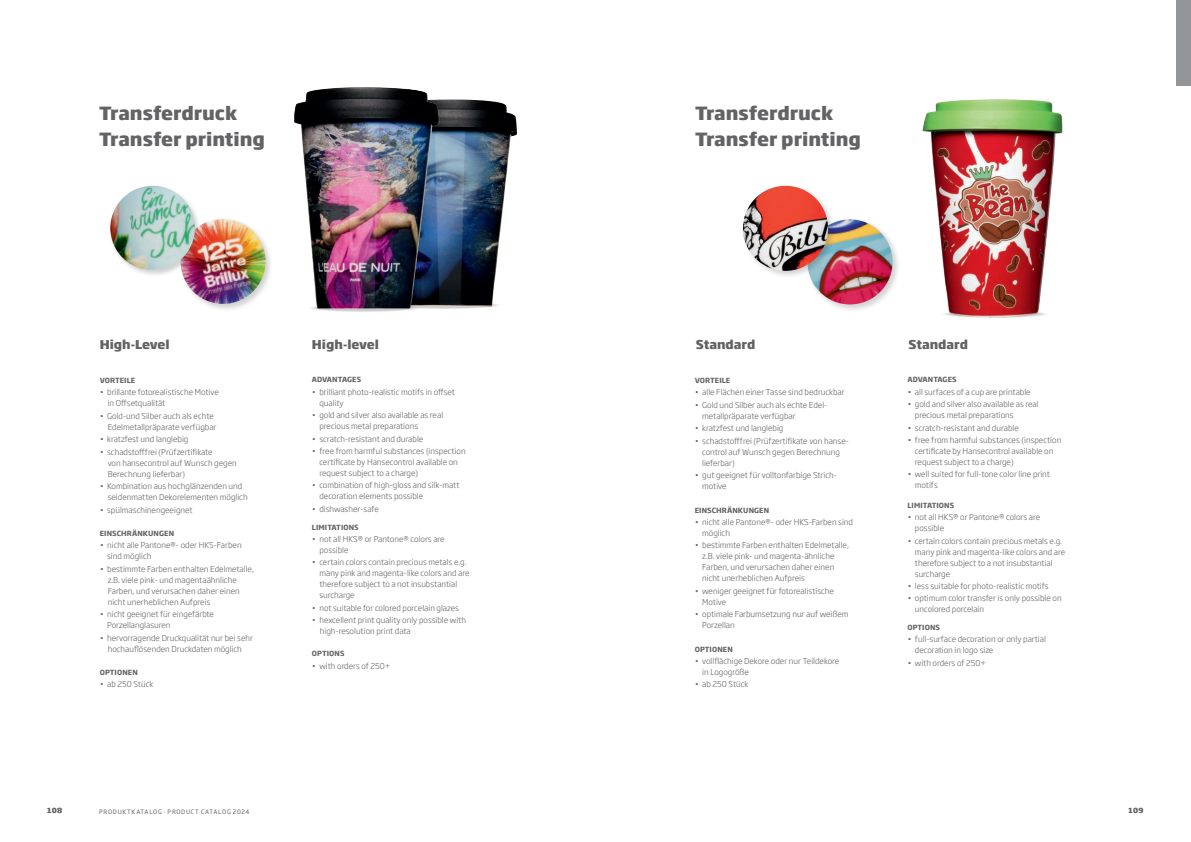
<style>
.page{position:relative;width:1191px;height:842px;background:#fff}
.page>*{position:absolute;margin:0;border:0;box-sizing:border-box;transform-origin:0 0}
.t1{font:800 18px/26px "Soho Gothic Pro";color:#636366}
.t2{font:800 12px "Soho Gothic Pro";color:#636366}
.t3{font:300 8px/11px "Soho Gothic Pro";color:#636366}
.t4{font:700 7px "Soho Gothic Pro";letter-spacing:.015em;color:#636366}
.t5{font:800 7px "Soho Gothic W04";letter-spacing:.02em;color:#636366}
.t6{font:6px "Soho Gothic Pro";letter-spacing:.115em;color:#636366}
</style>
<div class="page">
<div style="left:179px;top:217px;width:94px;height:95px;background:#231f20;opacity:.2"></div>
<img style="left:180px;top:219px;width:86px;height:85px;border-radius:43px">
<div style="left:109px;top:185px;width:93px;height:92px;background:#231f20;opacity:.2"></div>
<img style="left:110px;top:186px;width:85px;height:84px;border-radius:42px">
<img style="left:311px;top:308px;width:95px;height:4px">
<img style="left:374px;top:307px;width:113px;height:3px">
<img style="left:439px;top:100px;width:78px;height:207px">
<img style="left:294px;top:87px;width:145px;height:221px">
<img style="left:922px;top:99px;width:141px;height:219px">
<div style="left:805px;top:218px;width:96px;height:95px;background:#231f20;opacity:.2"></div>
<img style="left:807px;top:219px;width:85px;height:85px;border-radius:43px">
<div style="left:741px;top:184px;width:95px;height:95px;background:#231f20;opacity:.2"></div>
<img style="left:743px;top:186px;width:85px;height:85px;border-radius:43px">
<div style="left:1176px;top:0;width:15px;height:85px;background:#939598"></div>
<h1 class="t1" style="left:99px;top:99px;width:167px">Transferdruck<br>Transfer printing</h1>
<h2 class="t2" style="left:100px;top:335px;width:71px">High-Level</h2>
<h2 class="t2" style="left:312px;top:335px;width:69px">High-level</h2>
<p class="t4" style="left:100px;top:375px;width:37px">VORTEILE</p>
<p class="t3" style="left:108px;top:386px;width:113px;text-indent:-8px">• brillante fotorealistische Motive in Offsetqualität</p>
<p class="t3" style="left:108px;top:410px;width:110px;text-indent:-8px">• Gold-und Silber auch als echte<br>Edelmetallpräparate verfügbar</p>
<p class="t3" style="left:100px;top:433px;width:90px">• kratzfest und langlebig</p>
<p class="t3" style="left:108px;top:446px;width:131px;text-indent:-8px">• schadstofffrei (Prüfzertifikate<br>von hansecontrol auf Wunsch gegen<br>Berechnung lieferbar)</p>
<p class="t3" style="left:108px;top:480px;width:141px;text-indent:-8px">• Kombination aus hochglänzenden und seidenmatten Dekorelementen möglich</p>
<p class="t3" style="left:100px;top:504px;width:94px">• spülmaschinengeeignet</p>
<p class="t4" style="left:100px;top:528px;width:76px">EINSCHRÄNKUNGEN</p>
<p class="t3" style="left:107px;top:539px;width:136px;text-indent:-7px">• nicht alle Pantone®- oder HKS-Farben sind möglich</p>
<p class="t3" style="left:108px;top:563px;width:148px;text-indent:-8px">• bestimmte Farben enthalten Edelmetalle, z.B. viele pink- und magentaähnliche Farben, und verursachen daher einen nicht unerheblichen Aufpreis</p>
<p class="t3" style="left:107px;top:608px;width:108px;text-indent:-7px">• nicht geeignet für eingefärbte<br>Porzellanglasuren</p>
<p class="t3" style="left:100px;top:632px;width:155px;text-align:center">• hervorragende Druckqualität nur bei sehr hochauflösenden Druckdaten möglich</p>
<p class="t4" style="left:100px;top:667px;width:40px">OPTIONEN</p>
<p class="t3" style="left:100px;top:678px;width:55px">• ab 250 Stück</p>
<p class="t4" style="left:312px;top:374px;width:51px">ADVANTAGES</p>
<p class="t3" style="left:319px;top:386px;width:137px;text-indent:-7px">• brilliant photo-realistic motifs in offset quality</p>
<p class="t3" style="left:319px;top:409px;width:125px;text-indent:-7px">• gold and silver also available as real precious metal preparations</p>
<p class="t3" style="left:312px;top:433px;width:113px">• scratch-resistant and durable</p>
<p class="t3" style="left:319px;top:445px;width:148px;text-indent:-7px">• free from harmful substances (inspection certificate by Hansecontrol available on request subject to a charge)</p>
<p class="t3" style="left:319px;top:479px;width:142px;text-indent:-7px">• combination of high-gloss and silk-matt decoration elements possible</p>
<p class="t3" style="left:312px;top:503px;width:68px">• dishwasher-safe</p>
<p class="t4" style="left:312px;top:521px;width:48px">LIMITATIONS</p>
<p class="t3" style="left:319px;top:533px;width:127px;text-indent:-7px">• not all HKS® or Pantone® colors are possible</p>
<p class="t3" style="left:319px;top:556px;width:152px;text-indent:-7px">• certain colors contain precious metals e.g. many pink and magenta-like colors and are therefore subject to a not insubstantial surcharge</p>
<p class="t3" style="left:312px;top:602px;width:149px">• not suitable for colored porcelain glazes</p>
<p class="t3" style="left:320px;top:614px;width:148px;text-indent:-8px">• hexcellent print quality only possible with high-resolution print data</p>
<p class="t4" style="left:312px;top:648px;width:34px">OPTIONS</p>
<p class="t3" style="left:312px;top:660px;width:80px">• with orders of 250+</p>
<h1 class="t1" style="left:695px;top:99px;width:167px">Transferdruck<br>Transfer printing</h1>
<h2 class="t2" style="left:695px;top:335px;width:61px">Standard</h2>
<h2 class="t2" style="left:908px;top:335px;width:61px">Standard</h2>
<p class="t4" style="left:695px;top:375px;width:37px">VORTEILE</p>
<p class="t3" style="left:694px;top:386px;width:151px">• alle Flächen einer Tasse sind bedruckbar</p>
<p class="t3" style="left:702px;top:399px;width:125px;text-indent:-7px">• Gold und Silber auch als echte Edel&shy;metallpräparate verfügbar</p>
<p class="t3" style="left:694px;top:422px;width:90px">• kratzfest und langlebig</p>
<p class="t3" style="left:702px;top:435px;width:148px;text-indent:-7px">• schadstofffrei (Prüfzertifikate von hanse&shy;control auf Wunsch gegen Berechnung lieferbar)</p>
<p class="t3" style="left:702px;top:469px;width:136px;text-indent:-7px">• gut geeignet für volltonfarbige Strich&shy;motive</p>
<p class="t4" style="left:695px;top:504px;width:76px">EINSCHRÄNKUNGEN</p>
<p class="t3" style="left:702px;top:516px;width:152px;text-indent:-7px">• nicht alle Pantone®- oder HKS-Farben sind möglich</p>
<p class="t3" style="left:702px;top:539px;width:148px;text-indent:-7px">• bestimmte Farben enthalten Edelmetalle, z.B. viele pink- und magenta-ähnliche Farben, und verursachen daher einen nicht unerheblichen Aufpreis</p>
<p class="t3" style="left:702px;top:585px;width:133px;text-indent:-7px">• weniger geeignet für fotorealistische<br>Motive</p>
<p class="t3" style="left:702px;top:608px;width:148px;text-indent:-7px">• optimale Farbumsetzung nur auf weißem<br>Porzellan</p>
<p class="t4" style="left:695px;top:643px;width:40px">OPTIONEN</p>
<p class="t3" style="left:702px;top:655px;width:139px;text-indent:-7px">• vollflächige Dekore oder nur Teildekore in Logogröße</p>
<p class="t3" style="left:694px;top:678px;width:55px">• ab 250 Stück</p>
<p class="t4" style="left:907px;top:374px;width:51px">ADVANTAGES</p>
<p class="t3" style="left:907px;top:386px;width:125px">• all surfaces of a cup are printable</p>
<p class="t3" style="left:915px;top:398px;width:125px;text-indent:-7px">• gold and silver also available as real precious metal preparations</p>
<p class="t3" style="left:907px;top:422px;width:113px">• scratch-resistant and durable</p>
<p class="t3" style="left:915px;top:434px;width:148px;text-indent:-7px">• free from harmful substances (inspection certificate by Hansecontrol available on request subject to a charge)</p>
<p class="t3" style="left:915px;top:468px;width:136px;text-indent:-7px">• well suited for full-tone color line print motifs</p>
<p class="t4" style="left:907px;top:499px;width:48px">LIMITATIONS</p>
<p class="t3" style="left:915px;top:511px;width:127px;text-indent:-7px">• not all HKS® or Pantone® colors are possible</p>
<p class="t3" style="left:915px;top:535px;width:152px;text-indent:-7px">• certain colors contain precious metals e.g. many pink and magenta-like colors and are therefore subject to a not insubstantial surcharge</p>
<p class="t3" style="left:907px;top:580px;width:143px">• less suitable for photo-realistic motifs</p>
<p class="t3" style="left:915px;top:592px;width:148px;text-indent:-7px">• optimum color transfer is only possible on uncolored porcelain</p>
<p class="t4" style="left:907px;top:622px;width:34px">OPTIONS</p>
<p class="t3" style="left:915px;top:633px;width:132px;text-indent:-7px">• full-surface decoration or only partial decoration in logo size</p>
<p class="t3" style="left:907px;top:657px;width:80px">• with orders of 250+</p>
<p class="t5" style="left:47px;top:805px;width:17px">108</p>
<p class="t6" style="left:99px;top:807px;width:152px">PRODUKTKATALOG ; PRODUCT CATALOG 2024</p>
<p class="t5" style="left:1128px;top:805px;width:16px">109</p>
</div>
